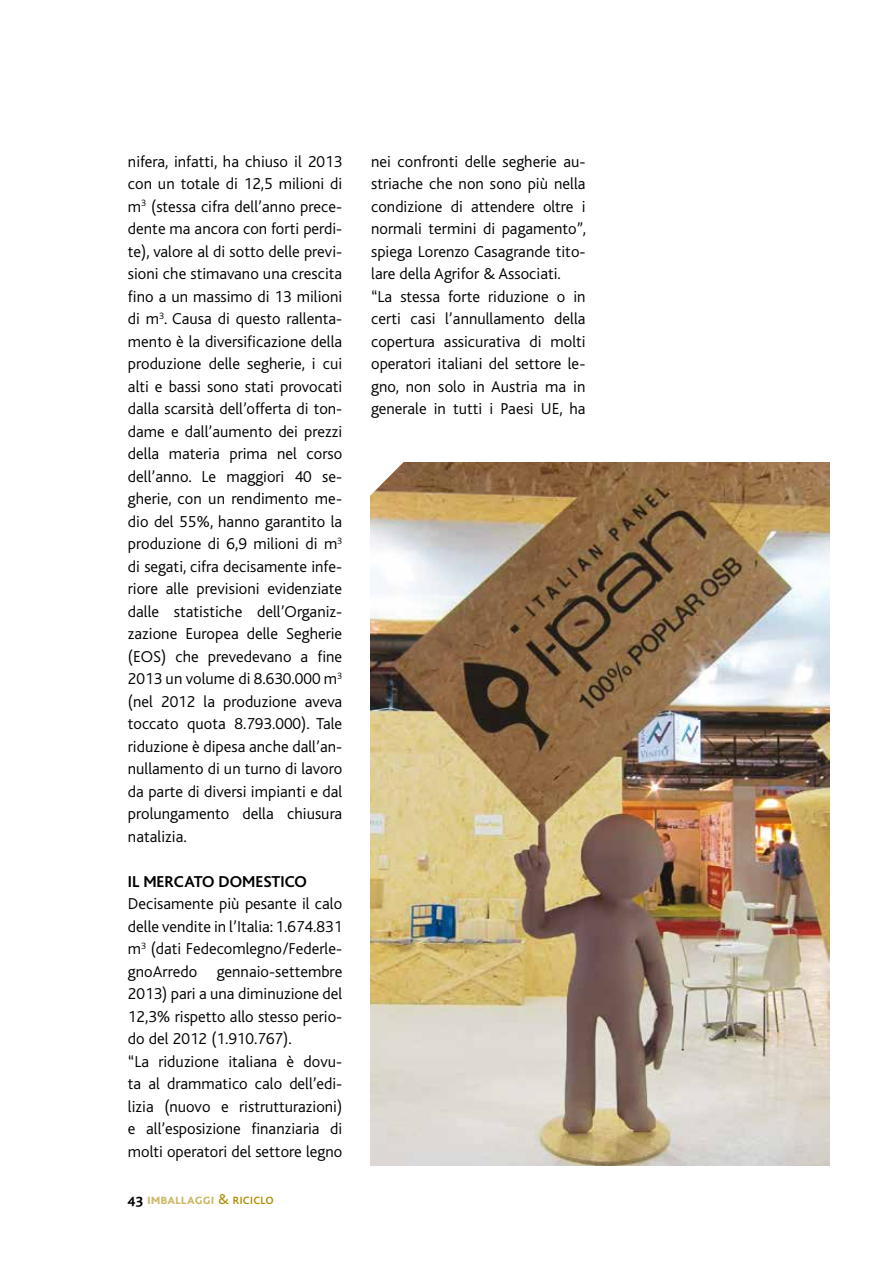
<style>
.page{position:relative;width:893px;height:1263px;background:#fff}
.page>*{position:absolute;margin:0;border:0;box-sizing:border-box;transform-origin:0 0}
.t1{font:300 16.5px/22.5px "Bliss";color:#000}
.t2{font:700 16.5px "Bliss";color:#000}
.t3{font:700 15px "Bliss Caps";color:#ceb968}
.s1{color:#000}
.s2{font-weight:400;color:#aa8f00}
</style>
<div class="page">
<img style="left:370px;top:462px;width:459px;height:703px">
<svg style="left:370px;top:462px;width:35px;height:35px"></svg>
<p class="t1" style="left:128px;top:150px;width:216px;text-align:justify">nifera, infatti, ha chiuso il 2013 con un totale di 12,5 milioni di m<sup>3</sup> (stessa cifra dell’anno prece&shy;dente ma ancora con forti perdi&shy;te), valore al di sotto delle previ&shy;sioni che stimavano una crescita fino a un massimo di 13 milioni di m<sup>3</sup>. Causa di questo rallenta&shy;mento è la diversificazione della produzione delle segherie, i cui alti e bassi sono stati provocati dalla scarsità dell’offerta di ton&shy;dame e dall’aumento dei prezzi della materia prima nel corso dell’anno. Le maggiori 40 se&shy;gherie, con un rendimento me&shy;dio del 55%, hanno garantito la produzione di 6,9 milioni di m<sup>3 </sup>di segati, cifra decisamente infe&shy;riore alle previsioni evidenziate dalle statistiche dell’Organiz&shy;zazione Europea delle Segherie (EOS) che prevedevano a fine 2013 un volume di 8.630.000 m<sup>3 </sup>(nel 2012 la produzione aveva toccato quota 8.793.000). Tale riduzione è dipesa anche dall’an&shy;nullamento di un turno di lavoro da parte di diversi impianti e dal prolungamento della chiusura natalizia.</p>
<p class="t2" style="left:128px;top:873px;width:27px">IL MERCATO</p>
<p class="t2" style="left:218px;top:873px;width:11px">DOMESTICO</p>
<p class="t1" style="left:128px;top:893px;width:216px">Decisamente più pesante il calo delle vendite in l’Italia: 1.674.831 m<sup>3</sup> (dati Fedecomlegno/Federle&shy;gnoArredo gennaio-settembre<br>2013) pari a una diminuzione del<br>12,3% rispetto allo stesso perio&shy;do del 2012 (1.910.767).<br>“La riduzione italiana è dovu&shy;ta al drammatico calo dell’edi&shy;lizia (nuovo e ristrutturazioni) e all’esposizione finanziaria di molti operatori del settore legno</p>
<p class="t3" style="left:128px;top:1191px;width:148px"><span class="s1">43</span> imballaggi <span class="s2">&amp; riciclo</span></p>
<p class="t1" style="left:371px;top:150px;width:216px">nei confronti delle segherie au&shy;striache che non sono più nella condizione di attendere oltre i normali termini di pagamento”, spiega Lorenzo Casagrande tito&shy;lare della Agrifor &amp; Associati. “La stessa forte riduzione o in certi casi l’annullamento della copertura assicurativa di molti operatori italiani del settore le&shy;gno, non solo in Austria ma in generale in tutti i Paesi UE, ha</p>
</div>
